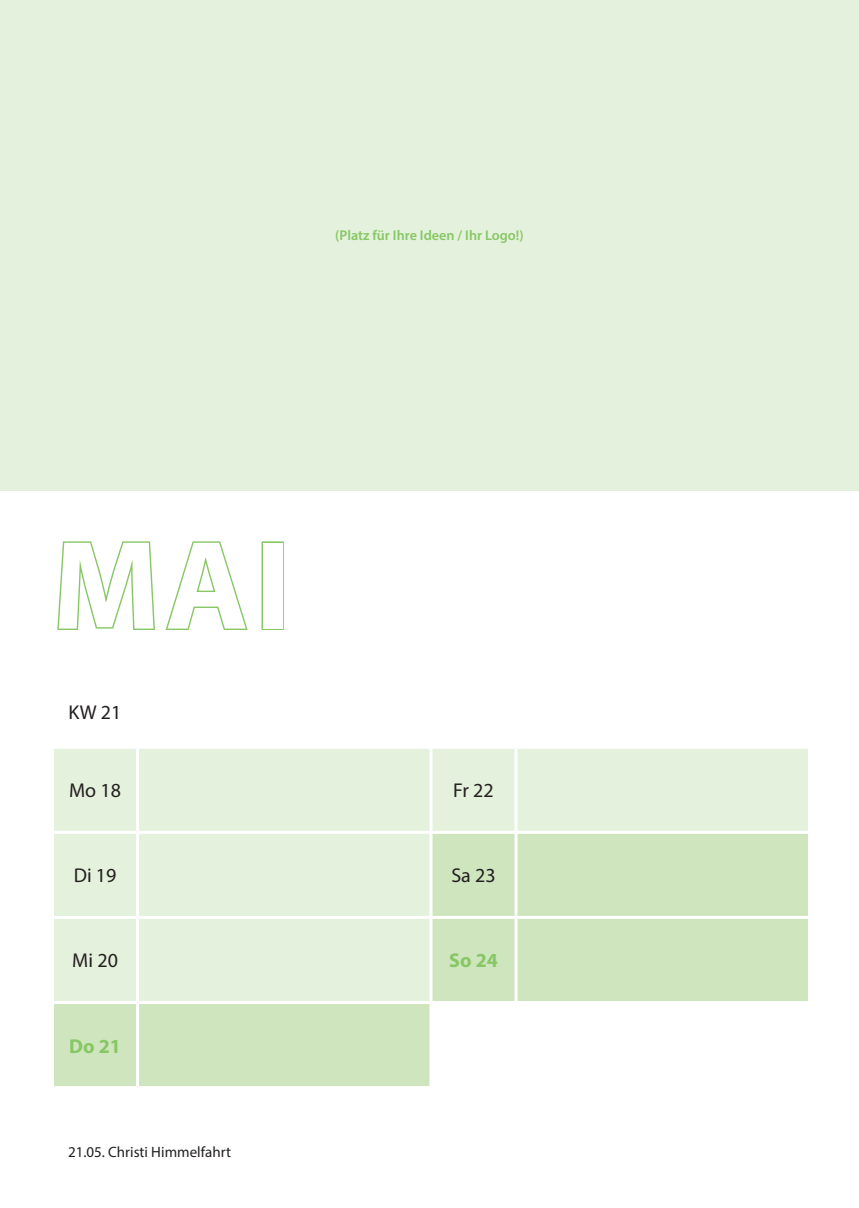
<style>
.page{position:relative;width:859px;height:1208px;background:#fff}
.page>*{position:absolute;margin:0;border:0;box-sizing:border-box;transform-origin:0 0}
.t1{font:700 127.3px "Myriad Pro";color:#fff}
.t2{font:20px "Myriad Pro";color:#231f20}
.t3{font:700 20px "Myriad Pro";color:#87c765}
.t4{font:15px "Myriad Pro";color:#231f20}
.t5{font:600 14.1px "Myriad Pro";color:#87c765}
</style>
<div class="page">
<div style="left:54px;top:749px;width:754px;height:82px;background:#e4f1dc"></div>
<svg style="left:54px;top:834px;width:754px;height:252px"></svg>
<hr style="left:136px;top:749px;width:3px;height:82px;background:#fff">
<hr style="left:429px;top:749px;width:3px;height:82px;background:#fff">
<hr style="left:514px;top:749px;width:3px;height:82px;background:#fff">
<hr style="left:136px;top:834px;width:3px;height:82px;background:#fff">
<hr style="left:429px;top:834px;width:3px;height:82px;background:#fff">
<hr style="left:514px;top:834px;width:3px;height:82px;background:#fff">
<hr style="left:51px;top:916px;width:87px;height:3px;background:#fff">
<hr style="left:138px;top:916px;width:293px;height:3px;background:#fff">
<hr style="left:136px;top:919px;width:3px;height:82px;background:#fff">
<hr style="left:431px;top:916px;width:85px;height:3px;background:#fff">
<hr style="left:429px;top:919px;width:3px;height:82px;background:#fff">
<hr style="left:516px;top:916px;width:295px;height:3px;background:#fff">
<hr style="left:514px;top:919px;width:3px;height:82px;background:#fff">
<hr style="left:51px;top:1001px;width:87px;height:3px;background:#fff">
<hr style="left:138px;top:1001px;width:293px;height:3px;background:#fff">
<hr style="left:136px;top:1004px;width:3px;height:82px;background:#fff">
<hr style="left:431px;top:1001px;width:85px;height:3px;background:#fff">
<hr style="left:429px;top:1004px;width:3px;height:82px;background:#fff">
<hr style="left:516px;top:1001px;width:295px;height:3px;background:#fff">
<hr style="left:514px;top:1004px;width:3px;height:82px;background:#fff">
<div style="left:0;top:0;width:859px;height:490px;background:#e4f1dc"></div>
<svg style="left:57px;top:541px;width:98px;height:89px"></svg>
<svg style="left:165px;top:541px;width:83px;height:89px"></svg>
<div style="left:261px;top:541px;width:23px;height:89px;border:3px solid #87c765"></div>
<p class="t5" style="left:335px;top:227px;width:190px">(Platz für Ihre Ideen / Ihr Logo!)</p>
<h1 class="t1" style="left:52px;top:502px;width:240px">MAI</h1>
<h2 class="t2" style="left:69px;top:700px;width:54px">KW 21</h2>
<h2 class="t2" style="left:69px;top:778px;width:53px">Mo 18</h2>
<h2 class="t2" style="left:453px;top:778px;width:42px">Fr 22</h2>
<h2 class="t2" style="left:74px;top:863px;width:44px">Di 19</h2>
<h2 class="t2" style="left:451px;top:863px;width:46px">Sa 23</h2>
<h2 class="t2" style="left:72px;top:948px;width:47px">Mi 20</h2>
<h2 class="t3" style="left:449px;top:947px;width:50px">So 24</h2>
<h2 class="t3" style="left:69px;top:1032px;width:53px">Do 21</h2>
<p class="t4" style="left:68px;top:1142px;width:164px">21.05. Christi Himmelfahrt</p>
</div>
